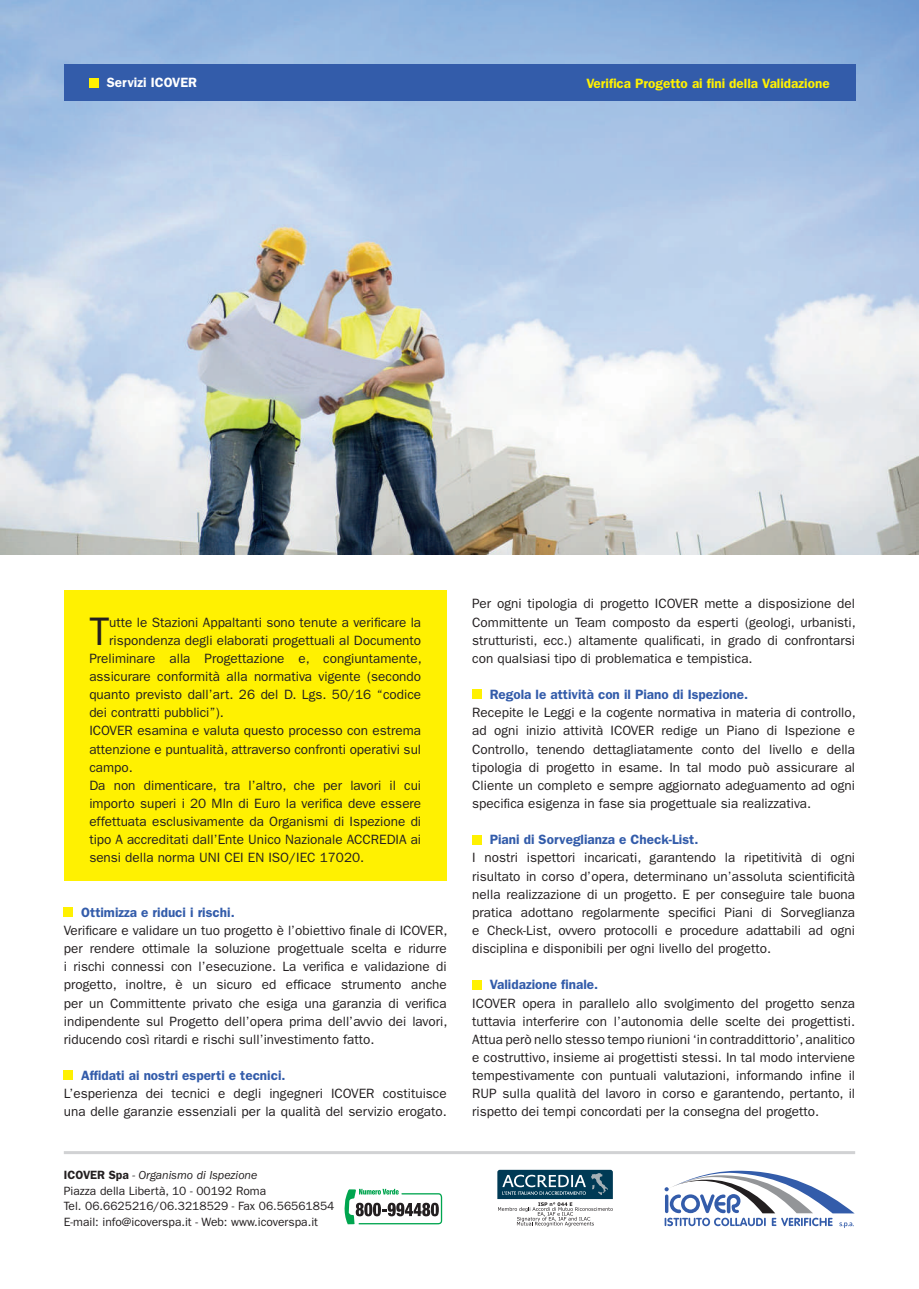
<style>
.page{position:relative;width:919px;height:1289px;background:#fff}
.page>*{position:absolute;margin:0;border:0;box-sizing:border-box;transform-origin:0 0}
.t1{font:39.9px "ITC Franklin Gothic Std";color:#231f20}
.t2{font:13.5px/18.1px "ITC Franklin Gothic Std";color:#231f20;text-align:justify}
.t3{font:600 13.5px "ITC Franklin Gothic Std";color:#335caa}
.t4{font:600 13.5px "ITC Franklin Gothic Std";color:#fff101}
.t5{font:600 13.5px "ITC Franklin Gothic Std";color:#fff}
.t6{font:12px/15.8px "ITC Franklin Gothic Std";color:#231f20}
.s1{font-weight:600}
.s2{font-style:italic}
</style>
<div class="page">
<div style="left:64px;top:590px;width:382px;height:290px;background:#fff101"></div>
<img style="left:0;top:0;width:918px;height:554px">
<div style="left:64px;top:64px;width:791px;height:37px;background:#335caa"></div>
<div style="left:89px;top:78px;width:10px;height:9px;background:#fff101"></div>
<div style="left:64px;top:907px;width:9px;height:9px;background:#fff101"></div>
<div style="left:64px;top:1070px;width:9px;height:10px;background:#fff101"></div>
<div style="left:472px;top:689px;width:9px;height:10px;background:#fff101"></div>
<div style="left:472px;top:834px;width:9px;height:10px;background:#fff101"></div>
<div style="left:472px;top:980px;width:9px;height:9px;background:#fff101"></div>
<hr style="left:64px;top:1151px;width:791px;height:3px;background:#d1d2d4">
<svg style="left:664px;top:1170px;width:190px;height:57px"></svg>
<svg style="left:497px;top:1169px;width:115px;height:57px"></svg>
<svg style="left:344px;top:1188px;width:98px;height:36px"></svg>
<p class="t5" style="left:107px;top:75px;width:92px">Servizi ICOVER</p>
<p class="t4" style="left:586px;top:75px;width:245px">Verifica Progetto ai fini della Validazione</p>
<h1 class="t1" style="left:89px;top:608px;width:21px">T</h1>
<p class="t2" style="left:109px;top:613px;width:313px">utte le Stazioni Appaltanti sono tenute a verificare la</p>
<p class="t2" style="left:109px;top:631px;width:313px">rispondenza degli elaborati progettuali al Documento</p>
<p class="t2" style="left:89px;top:649px;width:334px">Preliminare alla Progettazione e, congiuntamente,</p>
<p class="t2" style="left:89px;top:667px;width:333px">assicurare conformità alla normativa vigente (secondo</p>
<p class="t2" style="left:89px;top:685px;width:333px">quanto previsto dall’art. 26 del D. Lgs. 50/16 “codice</p>
<p class="t2" style="left:89px;top:703px;width:136px">dei contratti pubblici”).</p>
<p class="t2" style="left:89px;top:721px;width:333px">ICOVER esamina e valuta questo processo con estrema</p>
<p class="t2" style="left:89px;top:740px;width:333px">attenzione e puntualità, attraverso confronti operativi sul</p>
<p class="t2" style="left:89px;top:758px;width:45px">campo.</p>
<p class="t2" style="left:89px;top:776px;width:333px">Da non dimenticare, tra l’altro, che per lavori il cui</p>
<p class="t2" style="left:89px;top:794px;width:333px">importo superi i 20 Mln di Euro la verifica deve essere</p>
<p class="t2" style="left:89px;top:812px;width:333px">effettuata esclusivamente da Organismi di Ispezione di</p>
<p class="t2" style="left:89px;top:830px;width:333px">tipo A accreditati dall’Ente Unico Nazionale ACCREDIA ai</p>
<p class="t2" style="left:89px;top:848px;width:276px">sensi della norma UNI CEI EN ISO/IEC 17020.</p>
<p class="t3" style="left:81px;top:904px;width:155px">Ottimizza e riduci i rischi.</p>
<p class="t2" style="left:64px;top:921px;width:385px">Verificare e validare un tuo progetto è l’obiettivo finale di ICOVER, per rendere ottimale la soluzione progettuale scelta e ridurre i rischi connessi con l’esecuzione. La verifica e validazione di progetto, inoltre, è un sicuro ed efficace strumento anche per un Committente privato che esiga una garanzia di verifica indipendente sul Progetto dell’opera prima dell’avvio dei lavori, riducendo così ritardi e rischi sull’investimento fatto.</p>
<p class="t3" style="left:81px;top:1067px;width:206px">Affidati ai nostri esperti e tecnici.</p>
<p class="t2" style="left:64px;top:1084px;width:384px">L’esperienza dei tecnici e degli ingegneri ICOVER costituisce una delle garanzie essenziali per la qualità del servizio erogato.</p>
<p class="t6" style="left:64px;top:1167px;width:272px"><span class="s1">ICOVER Spa</span> <span class="s2">- Organismo di Ispezione<br></span>Piazza della Libertà, 10 - 00192 Roma<br>Tel. 06.6625216/06.3218529 - Fax 06.56561854<br>E-mail: info@icoverspa.it - Web: www.icoverspa.it</p>
<p class="t2" style="left:472px;top:595px;width:385px">Per ogni tipologia di progetto ICOVER mette a disposizione del Committente un Team composto da esperti (geologi, urbanisti, strutturisti, ecc.) altamente qualificati, in grado di confrontarsi con qualsiasi tipo di problematica e tempistica.</p>
<p class="t3" style="left:489px;top:686px;width:260px">Regola le attività con il Piano di Ispezione.</p>
<p class="t2" style="left:472px;top:703px;width:385px">Recepite le Leggi e la cogente normativa in materia di controllo, ad ogni inizio attività ICOVER redige un Piano di Ispezione e Controllo, tenendo dettagliatamente conto del livello e della tipologia di progetto in esame. In tal modo può assicurare al Cliente un completo e sempre aggiornato adeguamento ad ogni specifica esigenza in fase sia progettuale sia realizzativa.</p>
<p class="t3" style="left:489px;top:831px;width:210px">Piani di Sorveglianza e Check-List.</p>
<p class="t2" style="left:472px;top:848px;width:384px">I nostri ispettori incaricati, garantendo la ripetitività di ogni risultato in corso d’opera, determinano un’assoluta scientificità nella realizzazione di un progetto. E per conseguire tale buona pratica adottano regolarmente specifici Piani di Sorveglianza e Check-List, ovvero protocolli e procedure adattabili ad ogni disciplina e disponibili per ogni livello del progetto.</p>
<p class="t3" style="left:489px;top:976px;width:110px">Validazione finale.</p>
<p class="t2" style="left:472px;top:993px;width:384px">ICOVER opera in parallelo allo svolgimento del progetto senza tuttavia interferire con l’autonomia delle scelte dei progettisti.<br>Attua però nello stesso tempo riunioni ‘in contraddittorio’, analitico e costruttivo, insieme ai progettisti stessi. In tal modo interviene tempestivamente con puntuali valutazioni, informando infine il RUP sulla qualità del lavoro in corso e garantendo, pertanto, il rispetto dei tempi concordati per la consegna del progetto.</p>
</div>
